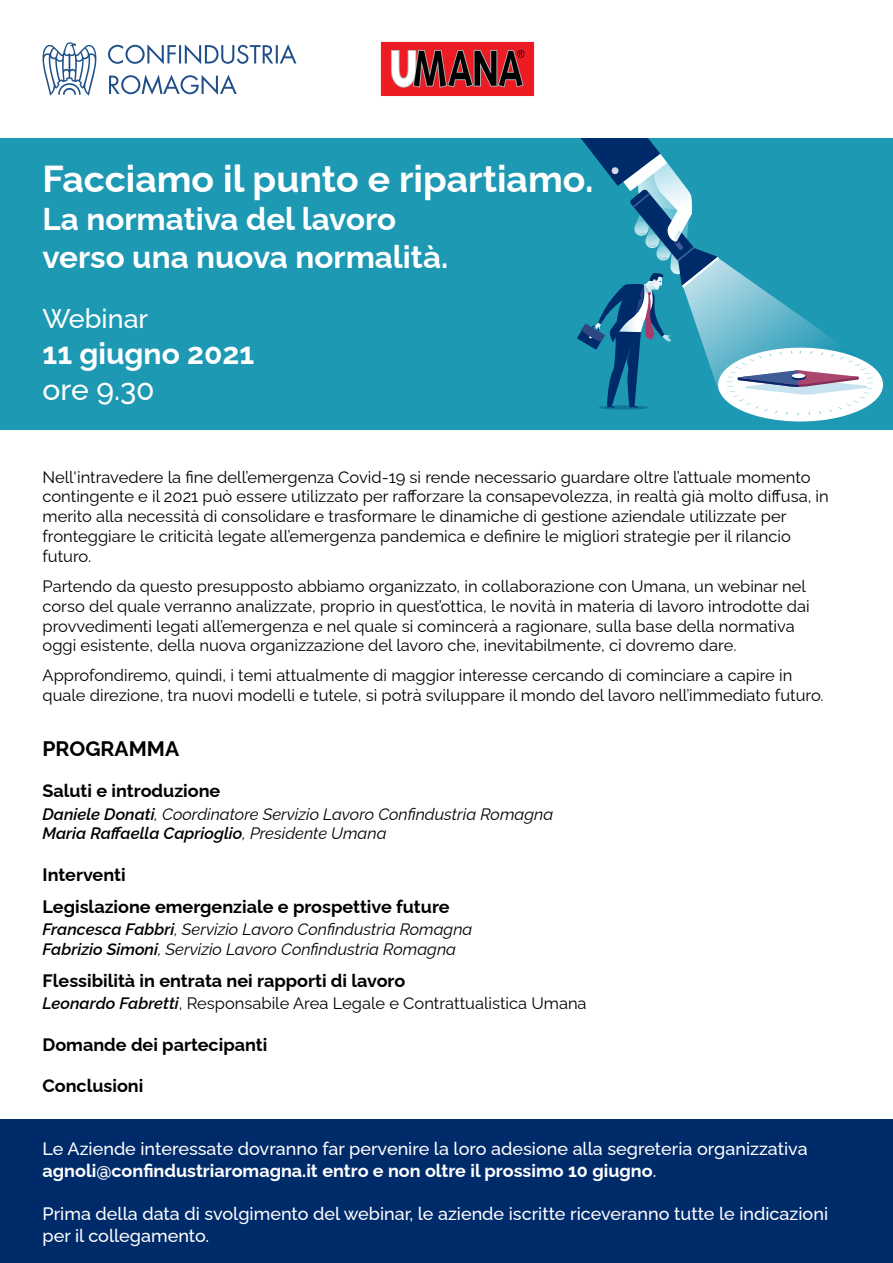
<style>
.page{position:relative;width:893px;height:1263px;background:#fff}
.page>*{position:absolute;margin:0;border:0;box-sizing:border-box;transform-origin:0 0}
.t1{font:700 37.5px "Raleway";color:#fff}
.t2{font:700 31.5px/37.8px "Raleway";color:#fff}
.t3{font:700 30px "Raleway";color:#fff}
.t4{font:500 30px "Raleway";color:#fff}
.t5{font:500 27px "Raleway";color:#fff}
.t6{font:700 21px "Raleway";color:#010000}
.t7{font:500 18px/21.6px "Raleway";color:#fff}
.t8{font:700 18px "Raleway";color:#010000}
.t9{font:700 18px "Raleway";color:#000}
.t10{font:16.5px/19.8px "Raleway";color:#010000}
.t11{font:italic 16.5px/19.8px "Raleway";color:#010000}
.t12{font:16.5px "Raleway";color:#000}
.s1{font-weight:600}
.s2{font-weight:600;color:#000}
.s3{font-weight:600;font-style:italic;color:#000}
.s4{font-weight:700}
</style>
<div class="page">
<div style="left:0;top:138px;width:893px;height:292px;background:#1d99b3"></div>
<div style="left:0;top:1119px;width:893px;height:144px;background:#002b6a"></div>
<img style="left:381px;top:42px;width:153px;height:54px">
<div style="left:718px;top:348px;width:165px;height:73px;background:#fff;border-radius:50%"></div>
<svg style="left:577px;top:138px;width:296px;height:277px"></svg>
<svg style="left:43px;top:42px;width:53px;height:54px"></svg>
<svg style="left:108px;top:44px;width:188px;height:51px"></svg>
<h1 class="t1" style="left:43px;top:149px;width:552px">Facciamo il punto e ripartiamo.</h1>
<h2 class="t2" style="left:43px;top:196px;width:407px">La normativa del lavoro verso una nuova normalità.</h2>
<h3 class="t5" style="left:43px;top:296px;width:107px">Webinar</h3>
<h3 class="t3" style="left:43px;top:329px;width:213px">11 giugno 2021</h3>
<h3 class="t4" style="left:43px;top:365px;width:114px">ore 9.30</h3>
<p class="t10" style="left:43px;top:465px;width:788px">Nell'intravedere la fine dell’emergenza Covid-19 si rende necessario guardare oltre l’attuale momento contingente e il 2021 può essere utilizzato per rafforzare la consapevolezza, in realtà già molto diffusa, in merito alla necessità di consolidare e trasformare le dinamiche di gestione aziendale utilizzate per fronteggiare le criticità legate all’emergenza pandemica e definire le migliori strategie per il rilancio futuro.</p>
<p class="t10" style="left:43px;top:574px;width:769px">Partendo da questo presupposto abbiamo organizzato, in collaborazione con Umana, un webinar nel corso del quale verranno analizzate, proprio in quest’ottica, le novità in materia di lavoro introdotte dai provvedimenti legati all’emergenza e nel quale si comincerà a ragionare, sulla base della normativa oggi esistente, della nuova organizzazione del lavoro che, inevitabilmente, ci dovremo dare.</p>
<p class="t12" style="left:43px;top:662px;width:751px">Approfondiremo, quindi, i temi attualmente di maggior interesse cercando di cominciare a capire in</p>
<p class="t10" style="left:43px;top:683px;width:783px">quale direzione, tra nuovi modelli e tutele, si potrà sviluppare il mondo del lavoro nell’immediato futuro.</p>
<p class="t6" style="left:43px;top:731px;width:138px">PROGRAMMA</p>
<p class="t8" style="left:43px;top:776px;width:179px">Saluti e introduzione</p>
<p class="t11" style="left:43px;top:802px;width:512px"><span class="s1">Daniele Donati</span>, Coordinatore Servizio Lavoro Confindustria Romagna<br><span class="s2">Maria Raffaella Caprioglio</span>, Presidente Umana</p>
<p class="t9" style="left:43px;top:860px;width:85px">Interventi</p>
<p class="t8" style="left:43px;top:892px;width:409px">Legislazione emergenziale e prospettive future</p>
<p class="t11" style="left:43px;top:917px;width:431px"><span class="s2">Francesca Fabbri</span>, Servizio Lavoro Confindustria Romagna<br><span class="s2">Fabrizio Simoni</span>, Servizio Lavoro Confindustria Romagna</p>
<p class="t9" style="left:43px;top:966px;width:364px">Flessibilità in entrata nei rapporti di lavoro</p>
<p class="t10" style="left:43px;top:992px;width:546px"><span class="s3">Leonardo Fabretti</span>, Responsabile Area Legale e Contrattualistica Umana</p>
<p class="t9" style="left:43px;top:1030px;width:226px">Domande dei partecipanti</p>
<p class="t8" style="left:43px;top:1071px;width:102px">Conclusioni</p>
<p class="t7" style="left:43px;top:1136px;width:767px">Le Aziende interessate dovranno far pervenire la loro adesione alla segreteria organizzativa <span class="s4">agnoli@confindustriaromagna.it entro e non oltre il prossimo 10 giugno</span>.</p>
<p class="t7" style="left:43px;top:1201px;width:787px">Prima della data di svolgimento del webinar, le aziende iscritte riceveranno tutte le indicazioni per il collegamento.</p>
</div>
